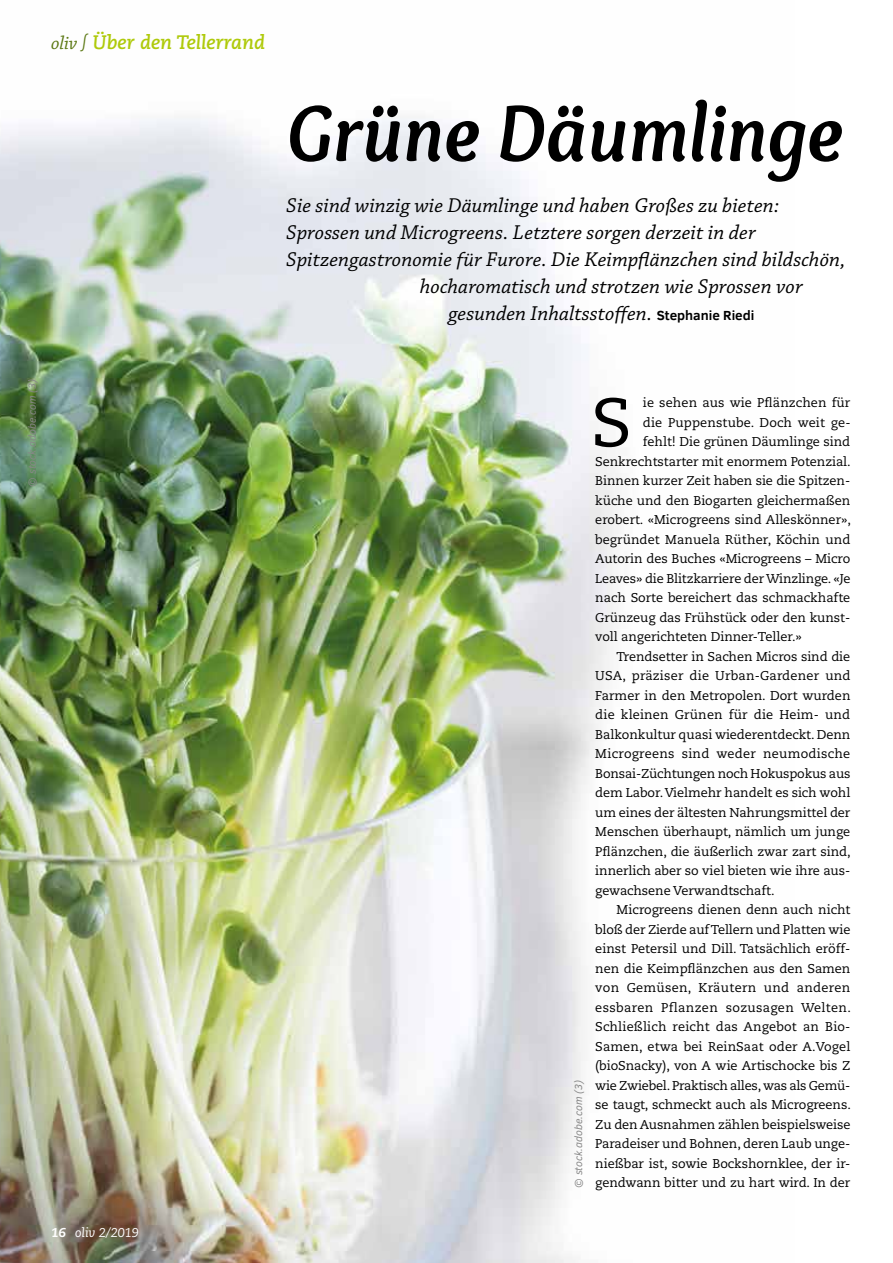
<style>
.page{position:relative;width:893px;height:1263px;background:#fff}
.page>*{position:absolute;margin:0;border:0;box-sizing:border-box;transform-origin:0 0}
.t1{font:italic 700 82.5px "Overlock";letter-spacing:-.005em;color:#000}
.t2{font:68.4px "Caecilia LT Std";color:#000}
.t3{font:21px "Chaparral Pro It Capt";color:#000}
.t4{font:italic 700 19.5px "Caecilia LT Std";letter-spacing:-.005em;color:#afca0b}
.t5{font:12.75px "Caecilia LT Std";letter-spacing:-.005em;color:#000}
.t6{font:12.75px "Caecilia LT Std";letter-spacing:.015em;color:#000}
.t7{font:12.75px "Caecilia LT Std";letter-spacing:.025em;color:#000}
.t8{font:12.75px "Caecilia LT Std";letter-spacing:.02em;color:#000}
.t9{font:italic 12.75px "Caecilia LT Std";letter-spacing:-.005em;color:#fff}
.t10{font:italic 10.5px "Clear Sans";color:#878787}
.s1{font-family:"Chaparral Pro";font-weight:400;color:#5b7813}
.s2{font-weight:800}
.s3{font-family:"Clear Sans";font-weight:700;font-size:13.5px}
</style>
<div class="page">
<img style="left:0;top:117px;width:619px;height:1146px">
<h3 class="t4" style="left:51px;top:31px;width:216px"><span class="s1">oliv ∫</span> Über den Tellerrand</h3>
<p class="t10" style="left:25px;top:486px;width:110px;rotate:-90deg">© stock.adobe.com (3)</p>
<p class="t9" style="left:51px;top:1225px;width:89px"><span class="s2">16</span> oliv 2/2019</p>
<h1 class="t1" style="left:286px;top:85px;width:559px">Grüne Däumlinge</h1>
<h3 class="t3" style="left:286px;top:194px;width:495px">Sie sind winzig wie Däumlinge und haben Großes zu bieten:</h3>
<h3 class="t3" style="left:286px;top:221px;width:471px">Sprossen und Microgreens. Letztere sorgen derzeit in der</h3>
<h3 class="t3" style="left:286px;top:248px;width:561px">Spitzengastronomie für Furore. Die Keimpflänzchen sind bildschön,</h3>
<h3 class="t3" style="left:420px;top:275px;width:385px">hocharomatisch und strotzen wie Sprossen vor</h3>
<h3 class="t3" style="left:448px;top:302px;width:308px">gesunden Inhaltsstoffen. <span class="s3">Stephanie Riedi</span></h3>
<p class="t10" style="left:571px;top:1188px;width:110px;rotate:-90deg">© stock.adobe.com (3)</p>
<h2 class="t2" style="left:591px;top:383px;width:42px">S</h2>
<p class="t5" style="left:643px;top:395px;width:209px">ie sehen aus wie Pflänzchen für</p>
<p class="t5" style="left:643px;top:415px;width:209px">die Puppenstube. Doch weit ge-</p>
<p class="t5" style="left:643px;top:434px;width:209px">fehlt! Die grünen Däumlinge sind</p>
<p class="t5" style="left:595px;top:454px;width:257px">Senkrechtstarter mit enormem Potenzial.</p>
<p class="t5" style="left:595px;top:473px;width:256px">Binnen kurzer Zeit haben sie die Spitzen-</p>
<p class="t5" style="left:595px;top:493px;width:256px">küche und den Biogarten gleichermaßen</p>
<p class="t5" style="left:595px;top:512px;width:257px">erobert. «Microgreens sind Alleskönner»,</p>
<p class="t5" style="left:595px;top:532px;width:257px">begründet Manuela Rüther, Köchin und</p>
<p class="t5" style="left:595px;top:551px;width:256px">Autorin des Buches «Microgreens – Micro</p>
<p class="t5" style="left:595px;top:571px;width:257px">Leaves» die Blitzkarriere der Winzlinge. «Je</p>
<p class="t5" style="left:595px;top:590px;width:257px">nach Sorte bereichert das schmackhafte</p>
<p class="t5" style="left:595px;top:610px;width:256px">Grünzeug das Frühstück oder den kunst-</p>
<p class="t5" style="left:595px;top:629px;width:208px">voll angerichteten Dinner-Teller.»</p>
<p class="t5" style="left:617px;top:649px;width:235px">Trendsetter in Sachen Micros sind die</p>
<p class="t6" style="left:595px;top:668px;width:257px">USA, präziser die Urban-Gardener und</p>
<p class="t5" style="left:595px;top:688px;width:257px">Farmer in den Metropolen. Dort wurden</p>
<p class="t6" style="left:595px;top:707px;width:256px">die kleinen Grünen für die Heim- und</p>
<p class="t5" style="left:595px;top:727px;width:257px">Balkonkultur quasi wiederentdeckt. Denn</p>
<p class="t8" style="left:595px;top:746px;width:257px">Microgreens sind weder neumodische</p>
<p class="t5" style="left:595px;top:766px;width:257px">Bonsai-Züchtungen noch Hokuspokus aus</p>
<p class="t5" style="left:595px;top:785px;width:256px">dem Labor. Vielmehr handelt es sich wohl</p>
<p class="t5" style="left:595px;top:805px;width:257px">um eines der ältesten Nahrungsmittel der</p>
<p class="t5" style="left:595px;top:824px;width:256px">Menschen überhaupt, nämlich um junge</p>
<p class="t5" style="left:595px;top:844px;width:257px">Pflänzchen, die äußerlich zwar zart sind,</p>
<p class="t5" style="left:595px;top:863px;width:256px">innerlich aber so viel bieten wie ihre aus-</p>
<p class="t5" style="left:595px;top:883px;width:181px">gewachsene Verwandtschaft.</p>
<p class="t5" style="left:617px;top:902px;width:235px">Microgreens dienen denn auch nicht</p>
<p class="t5" style="left:595px;top:922px;width:257px">bloß der Zierde auf Tellern und Platten wie</p>
<p class="t5" style="left:595px;top:941px;width:257px">einst Petersil und Dill. Tatsächlich eröff-</p>
<p class="t5" style="left:595px;top:961px;width:257px">nen die Keimpflänzchen aus den Samen</p>
<p class="t7" style="left:595px;top:980px;width:257px">von Gemüsen, Kräutern und anderen</p>
<p class="t7" style="left:595px;top:1000px;width:257px">essbaren Pflanzen sozusagen Welten.</p>
<p class="t6" style="left:595px;top:1019px;width:257px">Schließlich reicht das Angebot an Bio-</p>
<p class="t5" style="left:595px;top:1039px;width:257px">Samen, etwa bei ReinSaat oder A.Vogel</p>
<p class="t5" style="left:595px;top:1058px;width:257px">(bioSnacky), von A wie Artischocke bis Z</p>
<p class="t5" style="left:595px;top:1078px;width:256px">wie Zwiebel. Praktisch alles, was als Gemü-</p>
<p class="t5" style="left:595px;top:1097px;width:257px">se taugt, schmeckt auch als Microgreens.</p>
<p class="t5" style="left:595px;top:1117px;width:257px">Zu den Ausnahmen zählen beispielsweise</p>
<p class="t5" style="left:595px;top:1136px;width:256px">Paradeiser und Bohnen, deren Laub unge-</p>
<p class="t5" style="left:595px;top:1156px;width:257px">nießbar ist, sowie Bockshornklee, der ir-</p>
<p class="t5" style="left:595px;top:1175px;width:256px">gendwann bitter und zu hart wird. In der</p>
</div>
